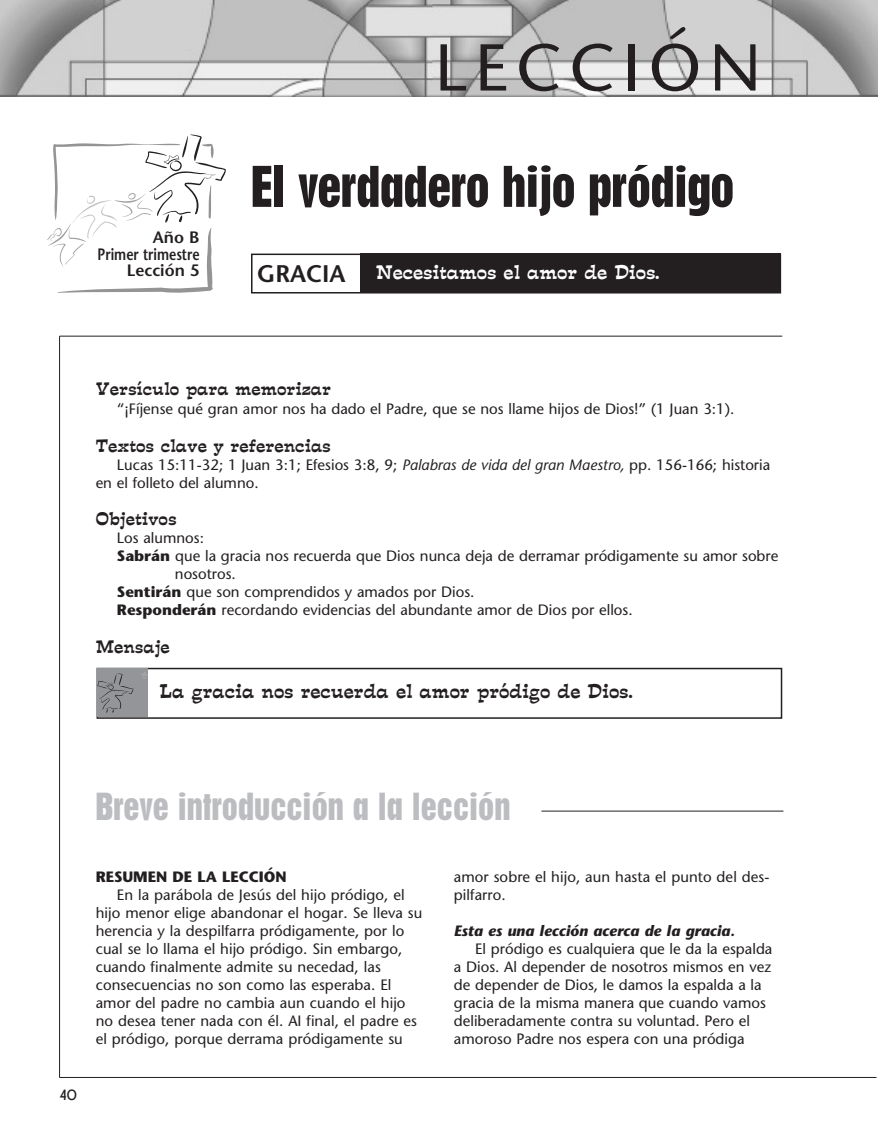
<style>
.page{position:relative;width:878px;height:1148px;background:#fff}
.page>*{position:absolute;margin:0;border:0;box-sizing:border-box;transform-origin:0 0}
.t1{font:66px "Stone Sans";letter-spacing:.125em;color:#231f20}
.t2{font:700 condensed 54px "Placard";letter-spacing:-.01em;color:#231f20}
.t3{font:700 condensed 36px "Placard";color:#bcbdc0}
.t4{font:600 24px "Stone Sans";color:#231f20}
.t5{font:18px "Estro Font";color:#231f20}
.t6{font:18px "Estro Font";color:#fff}
.t7{font:16.5px "Estro Font";color:#231f20}
.t8{font:600 16.5px/16.5px "Stone Sans";color:#231f20;text-align:right}
.t9{font:15px/18px "Stone Sans";color:#231f20}
.t10{font:italic 700 15px "Stone Sans";color:#231f20}
.t11{font:700 15px "Stone Sans";color:#231f20}
.t12{font:700 15px "New Garden";color:#231f20}
.s1{font-style:italic}
.s2{font-weight:700}
</style>
<div class="page">
<img style="left:0;top:0;width:878px;height:96px">
<svg style="left:46px;top:134px;width:180px;height:159px"></svg>
<hr style="left:60px;top:336px;width:722px;height:1px;background:#231f20">
<hr style="left:59px;top:336px;width:1px;height:741px;background:#231f20">
<hr style="left:60px;top:1077px;width:816px;height:1px;background:#231f20">
<hr style="left:541px;top:810px;width:242px;height:1px;background:#231f20">
<div style="left:97px;top:668px;width:685px;height:50px;border:2px solid #231f20"></div>
<div style="left:97px;top:668px;width:51px;height:49px;background:#939598"></div>
<svg style="left:97px;top:673px;width:36px;height:39px"></svg>
<svg style="left:141px;top:672px;width:7px;height:7px"></svg>
<div style="left:360px;top:253px;width:421px;height:39px;background:#231f20"></div>
<div style="left:251px;top:253px;width:530px;height:40px;border:2px solid #231f20"></div>
<p class="t8" style="left:98px;top:231px;width:103px">Año B<br>Primer trimestre<br>Lección 5</p>
<h1 class="t1" style="left:435px;top:42px;width:327px">LECCIÓN</h1>
<h2 class="t2" style="left:251px;top:166px;width:485px">El verdadero hijo pródigo</h2>
<h3 class="t4" style="left:257px;top:265px;width:90px">GRACIA</h3>
<p class="t6" style="left:376px;top:263px;width:285px">Necesitamos el amor de Dios.</p>
<p class="t7" style="left:96px;top:379px;width:237px">Versículo para memorizar</p>
<p class="t9" style="left:117px;top:401px;width:619px">“¡Fíjense qué gran amor nos ha dado el Padre, que se nos llame hijos de Dios!” (1 Juan 3:1).</p>
<p class="t7" style="left:96px;top:436px;width:236px">Textos clave y referencias</p>
<p class="t9" style="left:96px;top:457px;width:676px;text-indent:21px">Lucas 15:11-32; 1 Juan 3:1; Efesios 3:8, 9; <span class="s1">Palabras de vida del gran Maestro,</span> pp. 156-166; historia en el folleto del alumno.</p>
<p class="t7" style="left:96px;top:510px;width:82px">Objetivos</p>
<p class="t9" style="left:117px;top:530px;width:88px">Los alumnos:</p>
<p class="t9" style="left:117px;top:548px;width:663px"><span class="s2">Sabrán</span> que la gracia nos recuerda que Dios nunca deja de derramar pródigamente su amor sobre</p>
<p class="t9" style="left:175px;top:566px;width:62px">nosotros.</p>
<p class="t9" style="left:117px;top:584px;width:359px"><span class="s2">Sentirán</span> que son comprendidos y amados por Dios.</p>
<p class="t9" style="left:117px;top:602px;width:517px"><span class="s2">Responderán</span> recordando evidencias del abundante amor de Dios por ellos.</p>
<p class="t7" style="left:96px;top:637px;width:76px">Mensaje</p>
<p class="t5" style="left:160px;top:681px;width:474px">La gracia nos recuerda el amor pródigo de Dios.</p>
<p class="t12" style="left:60px;top:1086px;width:19px">40</p>
<h3 class="t3" style="left:96px;top:793px;width:416px">Breve introducción a la lección</h3>
<p class="t11" style="left:96px;top:871px;width:192px">RESUMEN DE LA LECCIÓN</p>
<p class="t9" style="left:96px;top:887px;width:328px;text-indent:21px">En la parábola de Jesús del hijo pródigo, el hijo menor elige abandonar el hogar. Se lleva su herencia y la despilfarra pródigamente, por lo cual se lo llama el hijo pródigo. Sin embargo, cuando finalmente admite su necedad, las consecuencias no son como las esperaba. El amor del padre no cambia aun cuando el hijo no desea tener nada con él. AI final, el padre es el pródigo, porque derrama pródigamente su</p>
<p class="t9" style="left:454px;top:869px;width:317px">amor sobre el hijo, aun hasta el punto del des&shy;pilfarro.</p>
<p class="t10" style="left:454px;top:925px;width:283px">Esta es una lección acerca de la gracia.</p>
<p class="t9" style="left:454px;top:941px;width:320px;text-indent:21px">El pródigo es cualquiera que le da la espalda a Dios. Al depender de nosotros mismos en vez de depender de Dios, le damos la espalda a la gracia de la misma manera que cuando vamos deliberadamente contra su voluntad. Pero el amoroso Padre nos espera con una pródiga</p>
</div>
